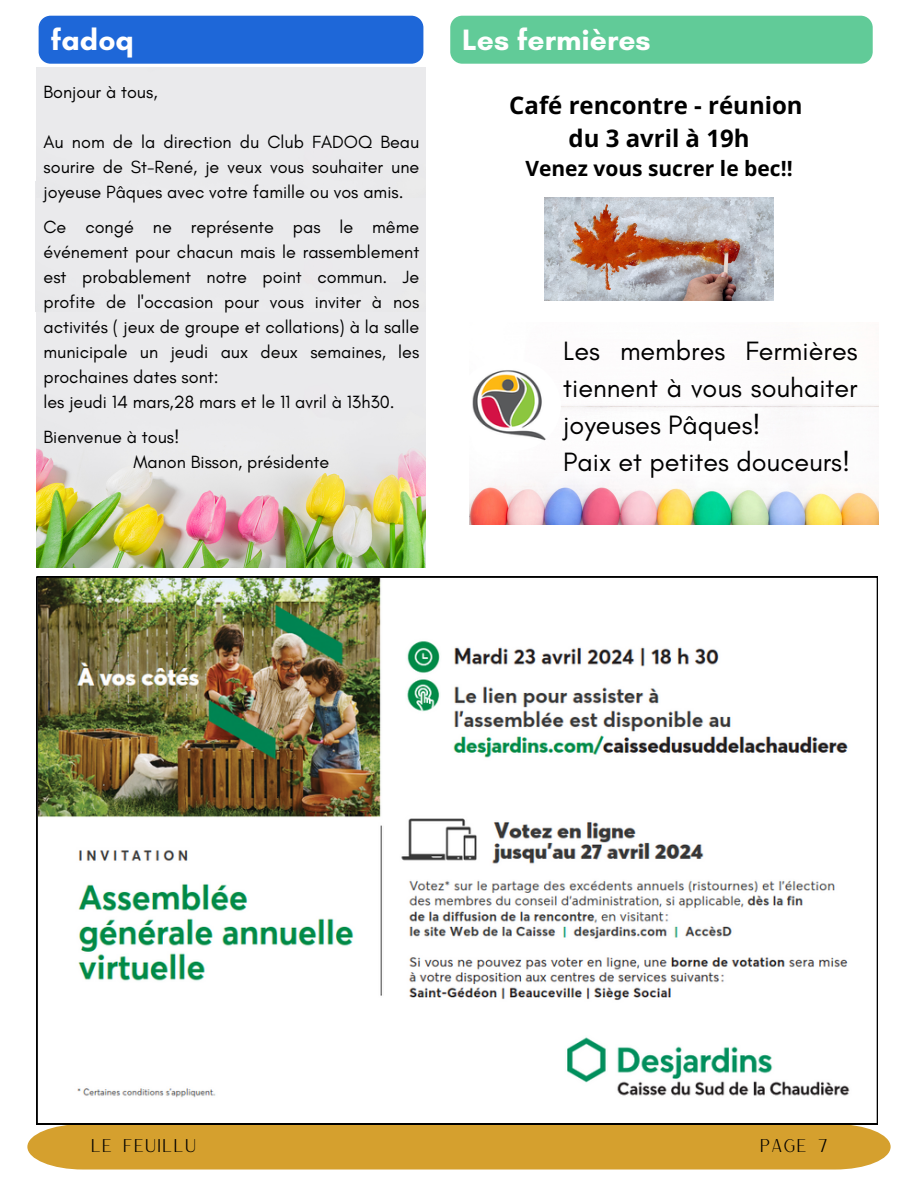
<style>
.page{position:relative;width:918px;height:1188px;background:#fff}
.page>*{position:absolute;margin:0;border:0;box-sizing:border-box;transform-origin:0 0}
.t1{font:700 30px "Glacial Indifference";color:#fff}
.t2{font:27px/37.2px "Glacial Indifference";color:#000}
.t3{font:700 24px/32.7px "Open Sans";color:#000;text-align:center}
.t4{font:700 21px "Open Sans";color:#000}
.t5{font:18px/25px "Glacial Indifference";color:#000;text-align:justify}
.t6{font:18px "Versailles";color:#000}
</style>
<div class="page">
<svg style="left:27px;top:1124px;width:864px;height:46px;background:#d2a035"></svg>
<img style="left:470px;top:404px;width:408px;height:120px">
<img style="left:470px;top:370px;width:91px;height:81px">
<img style="left:37px;top:308px;width:389px;height:260px">
<div style="left:37px;top:67px;width:389px;height:131px;background:#eaeaec"></div>
<img style="left:37px;top:577px;width:841px;height:547px">
<img style="left:544px;top:197px;width:230px;height:104px">
<div style="left:450px;top:16px;width:423px;height:48px;background:#61cb98"></div>
<div style="left:39px;top:16px;width:384px;height:48px;background:#1e67d8"></div>
<h3 class="t1" style="left:51px;top:21px;width:85px">fadoq</h3>
<p class="t5" style="left:44px;top:79px;width:116px">Bonjour à tous,</p>
<p class="t5" style="left:44px;top:129px;width:377px">Au nom de la direction du Club FADOQ Beau sourire de St-René, je veux vous souhaiter une joyeuse Pâques avec votre famille ou vos amis.</p>
<h2 class="t5" style="left:44px;top:214px;width:377px">Ce congé ne représente pas le même événement pour chacun mais le rassemblement est probablement notre point commun. Je profite de l'occasion pour vous inviter à nos activités ( jeux de groupe et collations) à la salle municipale un jeudi aux deux semaines, les prochaines dates sont:</h2>
<p class="t5" style="left:44px;top:389px;width:353px">les jeudi 14 mars,28 mars et le 11 avril à 13h30.</p>
<p class="t5" style="left:44px;top:424px;width:137px">Bienvenue à tous!</p>
<p class="t5" style="left:133px;top:449px;width:197px">Manon Bisson, présidente</p>
<p class="t1" style="left:462px;top:21px;width:190px">Les fermières</p>
<p class="t3" style="left:509px;top:88px;width:295px">Café rencontre - réunion du 3 avril à 19h</p>
<p class="t4" style="left:525px;top:154px;width:269px">Venez vous sucrer le bec!!</p>
<p class="t2" style="left:563px;top:332px;width:296px">Les membres Fermières tiennent à vous souhaiter joyeuses Pâques!<br>Paix et petites douceurs!</p>
<h1 class="t6" style="left:90px;top:1134px;width:108px">LE FEUILLU</h1>
<h1 class="t6" style="left:760px;top:1134px;width:70px">PAGE 7</h1>
</div>
